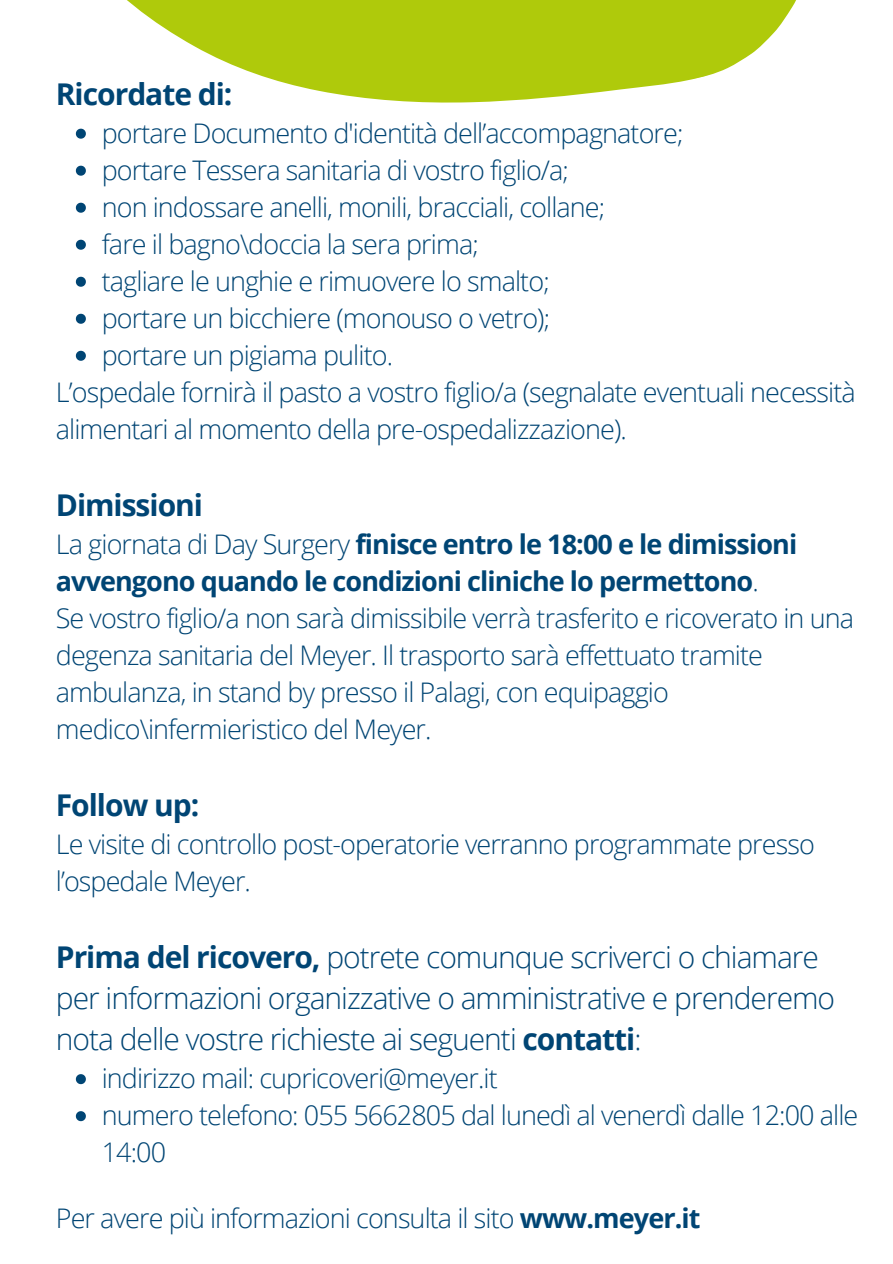
<style>
.page{position:relative;width:893px;height:1264px;background:#fff}
.page>*{position:absolute;margin:0;border:0;box-sizing:border-box;transform-origin:0 0}
.t1{font:300 30px/41px "Open Sans";letter-spacing:-.035em;color:#004574}
.t2{font:700 30px "Open Sans";letter-spacing:-.035em;color:#004574}
.t3{font:300 27px/37px "Open Sans";letter-spacing:-.035em;color:#004574}
.t4{font:700 27px/37px "Open Sans";letter-spacing:-.035em;color:#004574}
.s1{font-weight:300}
.s2{font-weight:700}
</style>
<div class="page">
<svg style="left:76px;top:240px;width:10px;height:10px"></svg>
<svg style="left:76px;top:277px;width:10px;height:10px"></svg>
<svg style="left:76px;top:314px;width:10px;height:10px"></svg>
<svg style="left:76px;top:351px;width:10px;height:10px"></svg>
<svg style="left:76px;top:1074px;width:10px;height:10px"></svg>
<svg style="left:76px;top:1111px;width:10px;height:10px"></svg>
<svg style="left:75px;top:0;width:721px;height:213px"></svg>
<p class="t2" style="left:56px;top:73px;width:178px">Ricordate di:</p>
<h1 class="t3" style="left:102px;top:114px;width:583px">portare Documento d'identità dell’accompagnatore;</h1>
<p class="t3" style="left:102px;top:151px;width:468px">portare Tessera sanitaria di vostro figlio/a;</p>
<p class="t3" style="left:102px;top:188px;width:505px">non indossare anelli, monili, bracciali, collane;</p>
<p class="t3" style="left:102px;top:225px;width:378px">fare il bagno\doccia la sera prima;</p>
<p class="t3" style="left:102px;top:262px;width:449px">tagliare le unghie e rimuovere lo smalto;</p>
<p class="t3" style="left:102px;top:299px;width:450px">portare un bicchiere (monouso o vetro);</p>
<p class="t3" style="left:102px;top:336px;width:293px">portare un pigiama pulito.</p>
<p class="t3" style="left:56px;top:373px;width:801px">L’ospedale fornirà il pasto a vostro figlio/a (segnalate eventuali necessità alimentari al momento della pre-ospedalizzazione).</p>
<p class="t2" style="left:56px;top:484px;width:149px">Dimissioni</p>
<p class="t4" style="left:56px;top:525px;width:743px"><span class="s1">La giornata di Day Surgery</span> finisce entro le 18:00 e le dimissioni avvengono quando le condizioni cliniche lo permettono<span class="s1">.</span></p>
<p class="t3" style="left:56px;top:599px;width:799px">Se vostro figlio/a non sarà dimissibile verrà trasferito e ricoverato in una degenza sanitaria del Meyer. Il trasporto sarà effettuato tramite ambulanza, in stand by presso il Palagi, con equipaggio medico\infermieristico del Meyer.</p>
<p class="t2" style="left:56px;top:784px;width:145px">Follow up:</p>
<p class="t3" style="left:56px;top:825px;width:760px">Le visite di controllo post-operatorie verranno programmate presso l’ospedale Meyer.</p>
<p class="t1" style="left:56px;top:936px;width:780px"><span class="s2">Prima del ricovero,</span> potrete comunque scriverci o chiamare per informazioni organizzative o amministrative e prenderemo nota delle vostre richieste ai seguenti <span class="s2">contatti</span>:</p>
<h2 class="t3" style="left:102px;top:1059px;width:397px">indirizzo mail: cupricoveri@meyer.it</h2>
<p class="t3" style="left:102px;top:1096px;width:758px">numero telefono: 055 5662805 dal lunedì al venerdì dalle 12:00 alle<br>14:00</p>
<p class="t3" style="left:56px;top:1199px;width:646px">Per avere più informazioni consulta il sito <span class="s2">www.meyer.it</span></p>
</div>
